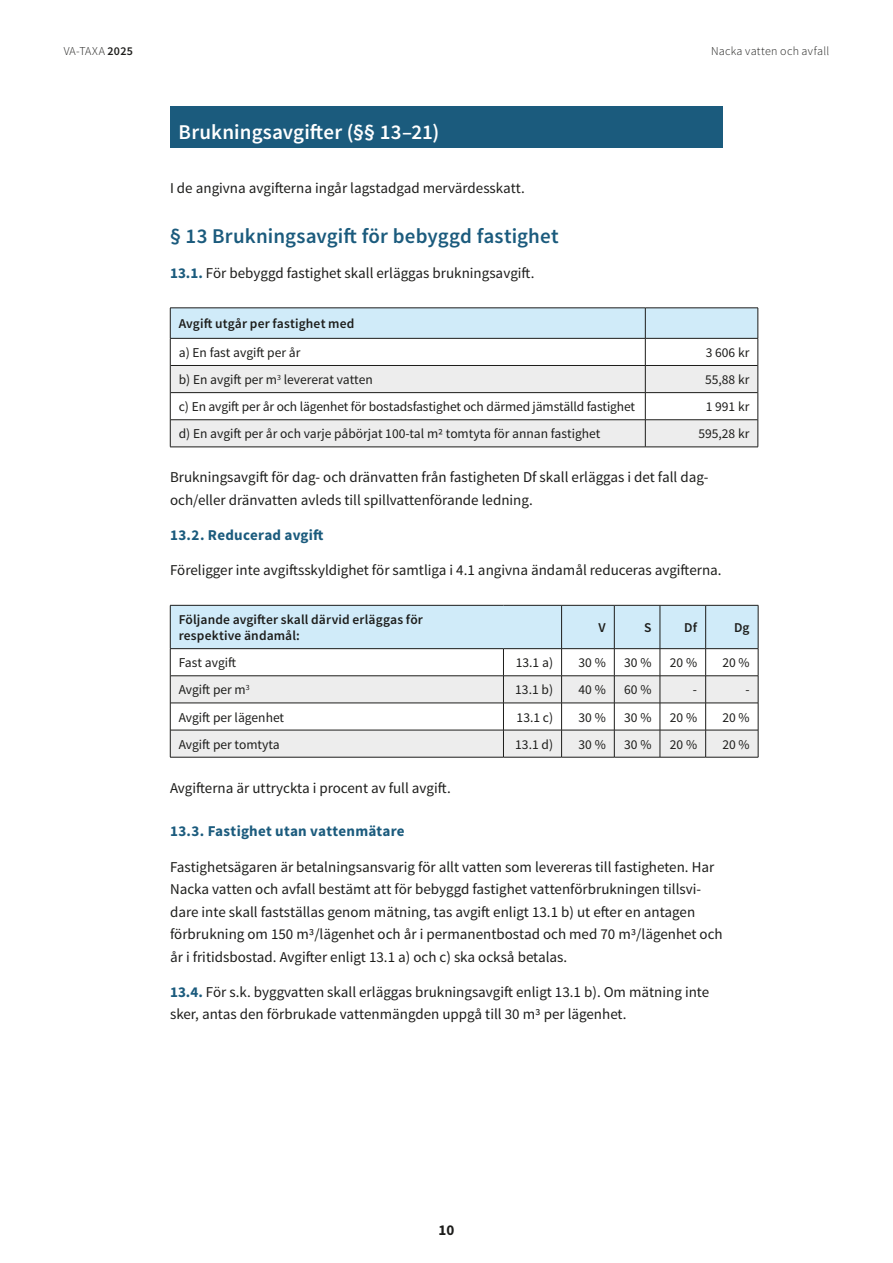
<style>
.page{position:relative;width:893px;height:1263px;background:#fff}
.page>*{position:absolute;margin:0;border:0;box-sizing:border-box;transform-origin:0 0}
.Rubrik_H2_14_pt_mörkblå_A{font:600 21px "Source Sans Pro";letter-spacing:.005em;color:#1b5b7d}
.Rubrik_H2_toppavsnitt_m_bakgrund{font:600 21px "Source Sans Pro";letter-spacing:.005em;color:#fff}
.Textstycke_10_pt{font:15px/22.5px "Source Sans Pro";color:#1d1d1b}
.Underrubrik_H3_12_pt_mörkblå{font:700 15px "Source Sans Pro";letter-spacing:.015em;color:#1b5b7d}
.t1{font:700 15px "Source Sans Pro";color:#1d1d1b}
.Tabell-bröd{font:13.5px "Source Sans Pro";color:#1d1d1b}
.Tabell-rubrik{font:600 13.5px/16.2px "Source Sans Pro";letter-spacing:.01em;color:#1d1d1b}
.t2{font:300 12px "Source Sans Pro";letter-spacing:.02em;color:#1d1d1b}
.s1{font-weight:600}
.s2{font-weight:700;color:#1b5b7d}
</style>
<div class="page">
<svg style="left:170px;top:308px;width:589px;height:139px"></svg>
<hr style="left:170px;top:447px;width:475px;height:1px;background:#1d1d1b">
<hr style="left:645px;top:447px;width:113px;height:1px;background:#1d1d1b">
<div style="left:170px;top:605px;width:392px;height:44px;background:#d0ebf9"></div>
<svg style="left:171px;top:676px;width:390px;height:81px;fill:#ededed"></svg>
<hr style="left:170px;top:675px;width:333px;height:1px;background:#1d1d1b">
<hr style="left:503px;top:675px;width:59px;height:1px;background:#1d1d1b">
<hr style="left:170px;top:703px;width:333px;height:1px;background:#1d1d1b">
<hr style="left:503px;top:703px;width:59px;height:1px;background:#1d1d1b">
<hr style="left:170px;top:730px;width:333px;height:1px;background:#1d1d1b">
<hr style="left:503px;top:730px;width:59px;height:1px;background:#1d1d1b">
<svg style="left:503px;top:649px;width:1px;height:108px"></svg>
<svg style="left:170px;top:649px;width:1px;height:108px"></svg>
<svg style="left:561px;top:606px;width:198px;height:151px"></svg>
<hr style="left:170px;top:757px;width:333px;height:1px;background:#1d1d1b">
<hr style="left:503px;top:757px;width:59px;height:1px;background:#1d1d1b">
<hr style="left:562px;top:757px;width:52px;height:1px;background:#1d1d1b">
<hr style="left:614px;top:757px;width:46px;height:1px;background:#1d1d1b">
<hr style="left:660px;top:757px;width:46px;height:1px;background:#1d1d1b">
<hr style="left:706px;top:757px;width:52px;height:1px;background:#1d1d1b">
<hr style="left:562px;top:605px;width:52px;height:1px;background:#1d1d1b">
<hr style="left:614px;top:605px;width:46px;height:1px;background:#1d1d1b">
<hr style="left:660px;top:605px;width:46px;height:1px;background:#1d1d1b">
<hr style="left:706px;top:605px;width:52px;height:1px;background:#1d1d1b">
<hr style="left:758px;top:605px;width:1px;height:43px;background:#1d1d1b">
<hr style="left:562px;top:648px;width:52px;height:1px;background:#1d1d1b">
<hr style="left:614px;top:648px;width:46px;height:1px;background:#1d1d1b">
<hr style="left:660px;top:648px;width:46px;height:1px;background:#1d1d1b">
<hr style="left:706px;top:648px;width:52px;height:1px;background:#1d1d1b">
<hr style="left:170px;top:605px;width:333px;height:1px;background:#1d1d1b">
<hr style="left:170px;top:605px;width:1px;height:43px;background:#1d1d1b">
<hr style="left:503px;top:605px;width:59px;height:1px;background:#1d1d1b">
<hr style="left:561px;top:605px;width:1px;height:43px;background:#1d1d1b">
<hr style="left:170px;top:648px;width:333px;height:1px;background:#1d1d1b">
<hr style="left:503px;top:648px;width:59px;height:1px;background:#1d1d1b">
<div style="left:170px;top:106px;width:553px;height:42px;background:#1b5b7d"></div>
<p class="t2" style="left:64px;top:44px;width:71px">VA-TAXA <span class="s1">2025</span></p>
<p class="t2" style="left:711px;top:44px;width:120px">Nacka vatten och avfall</p>
<h1 class="Rubrik_H2_toppavsnitt_m_bakgrund" style="left:179px;top:119px;width:262px">Brukningsavgifter (§§ 13–21)</h1>
<p class="Textstycke_10_pt" style="left:170px;top:177px;width:356px">I de angivna avgifterna ingår lagstadgad mervärdesskatt.</p>
<h2 class="Rubrik_H2_14_pt_mörkblå_A" style="left:170px;top:222px;width:390px">§ 13 Brukningsavgift för bebyggd fastighet</h2>
<p class="Textstycke_10_pt" style="left:170px;top:262px;width:366px"><span class="s2">13.1.</span> För bebyggd fastighet skall erläggas brukningsavgift.</p>
<p class="Tabell-rubrik" style="left:179px;top:316px;width:177px">Avgift utgår per fastighet med</p>
<p class="Tabell-bröd" style="left:179px;top:344px;width:123px">a) En fast avgift per år</p>
<p class="Tabell-bröd" style="left:706px;top:344px;width:45px">3 606 kr</p>
<p class="Tabell-bröd" style="left:179px;top:371px;width:195px">b) En avgift per m<sup>3</sup> levererat vatten</p>
<p class="Tabell-bröd" style="left:705px;top:371px;width:46px">55,88 kr</p>
<p class="Tabell-bröd" style="left:179px;top:398px;width:458px">c) En avgift per år och lägenhet för bostadsfastighet och därmed jämställd fastighet</p>
<p class="Tabell-bröd" style="left:706px;top:398px;width:45px">1 991 kr</p>
<p class="Tabell-bröd" style="left:179px;top:425px;width:423px">d) En avgift per år och varje påbörjat 100-tal m2 tomtyta för annan fastighet</p>
<p class="Tabell-bröd" style="left:698px;top:425px;width:53px">595,28 kr</p>
<p class="Textstycke_10_pt" style="left:170px;top:466px;width:540px">Brukningsavgift för dag- och dränvatten från fastigheten Df skall erläggas i det fall dag&shy;och/eller dränvatten avleds till spillvattenförande ledning.</p>
<h3 class="Underrubrik_H3_12_pt_mörkblå" style="left:170px;top:525px;width:155px">13.2. Reducerad avgift</h3>
<p class="Textstycke_10_pt" style="left:170px;top:559px;width:553px">Föreligger inte avgiftsskyldighet för samtliga i 4.1 angivna ändamål reduceras avgifterna.</p>
<p class="Tabell-rubrik" style="left:179px;top:612px;width:246px">Följande avgifter skall därvid erläggas för respektive ändamål:</p>
<p class="Tabell-rubrik" style="left:599px;top:620px;width:9px">V</p>
<p class="Tabell-rubrik" style="left:644px;top:620px;width:9px">S</p>
<p class="Tabell-rubrik" style="left:684px;top:620px;width:14px">Df</p>
<p class="Tabell-rubrik" style="left:734px;top:620px;width:17px">Dg</p>
<p class="Tabell-bröd" style="left:179px;top:654px;width:59px">Fast avgift</p>
<p class="Tabell-bröd" style="left:516px;top:654px;width:39px">13.1 a)</p>
<p class="Tabell-bröd" style="left:578px;top:654px;width:29px">30 %</p>
<p class="Tabell-bröd" style="left:624px;top:654px;width:29px">30 %</p>
<p class="Tabell-bröd" style="left:670px;top:654px;width:29px">20 %</p>
<p class="Tabell-bröd" style="left:722px;top:654px;width:29px">20 %</p>
<p class="Tabell-bröd" style="left:179px;top:681px;width:72px">Avgift per m<sup>3</sup></p>
<p class="Tabell-bröd" style="left:515px;top:681px;width:39px">13.1 b)</p>
<p class="Tabell-bröd" style="left:578px;top:681px;width:29px">40 %</p>
<p class="Tabell-bröd" style="left:624px;top:681px;width:29px">60 %</p>
<p class="Tabell-bröd" style="left:693px;top:681px;width:6px">-</p>
<p class="Tabell-bröd" style="left:745px;top:681px;width:6px">-</p>
<p class="Tabell-bröd" style="left:179px;top:709px;width:107px">Avgift per lägenhet</p>
<p class="Tabell-bröd" style="left:517px;top:709px;width:38px">13.1 c)</p>
<p class="Tabell-bröd" style="left:578px;top:709px;width:29px">30 %</p>
<p class="Tabell-bröd" style="left:624px;top:709px;width:29px">30 %</p>
<p class="Tabell-bröd" style="left:670px;top:709px;width:29px">20 %</p>
<p class="Tabell-bröd" style="left:722px;top:709px;width:29px">20 %</p>
<p class="Tabell-bröd" style="left:179px;top:736px;width:102px">Avgift per tomtyta</p>
<p class="Tabell-bröd" style="left:515px;top:736px;width:39px">13.1 d)</p>
<p class="Tabell-bröd" style="left:578px;top:736px;width:29px">30 %</p>
<p class="Tabell-bröd" style="left:624px;top:736px;width:29px">30 %</p>
<p class="Tabell-bröd" style="left:670px;top:736px;width:29px">20 %</p>
<p class="Tabell-bröd" style="left:722px;top:736px;width:29px">20 %</p>
<p class="Textstycke_10_pt" style="left:170px;top:777px;width:282px">Avgifterna är uttryckta i procent av full avgift.</p>
<h3 class="Underrubrik_H3_12_pt_mörkblå" style="left:170px;top:822px;width:236px">13.3. Fastighet utan vattenmätare</h3>
<p class="Textstycke_10_pt" style="left:170px;top:856px;width:554px">Fastighetsägaren är betalningsansvarig för allt vatten som levereras till fastigheten. Har Nacka vatten och avfall bestämt att för bebyggd fastighet vattenförbrukningen tillsvi&shy;dare inte skall fastställas genom mätning, tas avgift enligt 13.1 b) ut efter en antagen förbrukning om 150 m3/lägenhet och år i permanentbostad och med 70 m3/lägenhet och år i fritidsbostad. Avgifter enligt 13.1 a) och c) ska också betalas.</p>
<p class="Textstycke_10_pt" style="left:170px;top:981px;width:541px"><span class="s2">13.4.</span> För s.k. byggvatten skall erläggas brukningsavgift enligt 13.1 b). Om mätning inte sker, antas den förbrukade vattenmängden uppgå till 30 m3 per lägenhet.</p>
<p class="t1" style="left:439px;top:1221px;width:17px">10</p>
</div>
